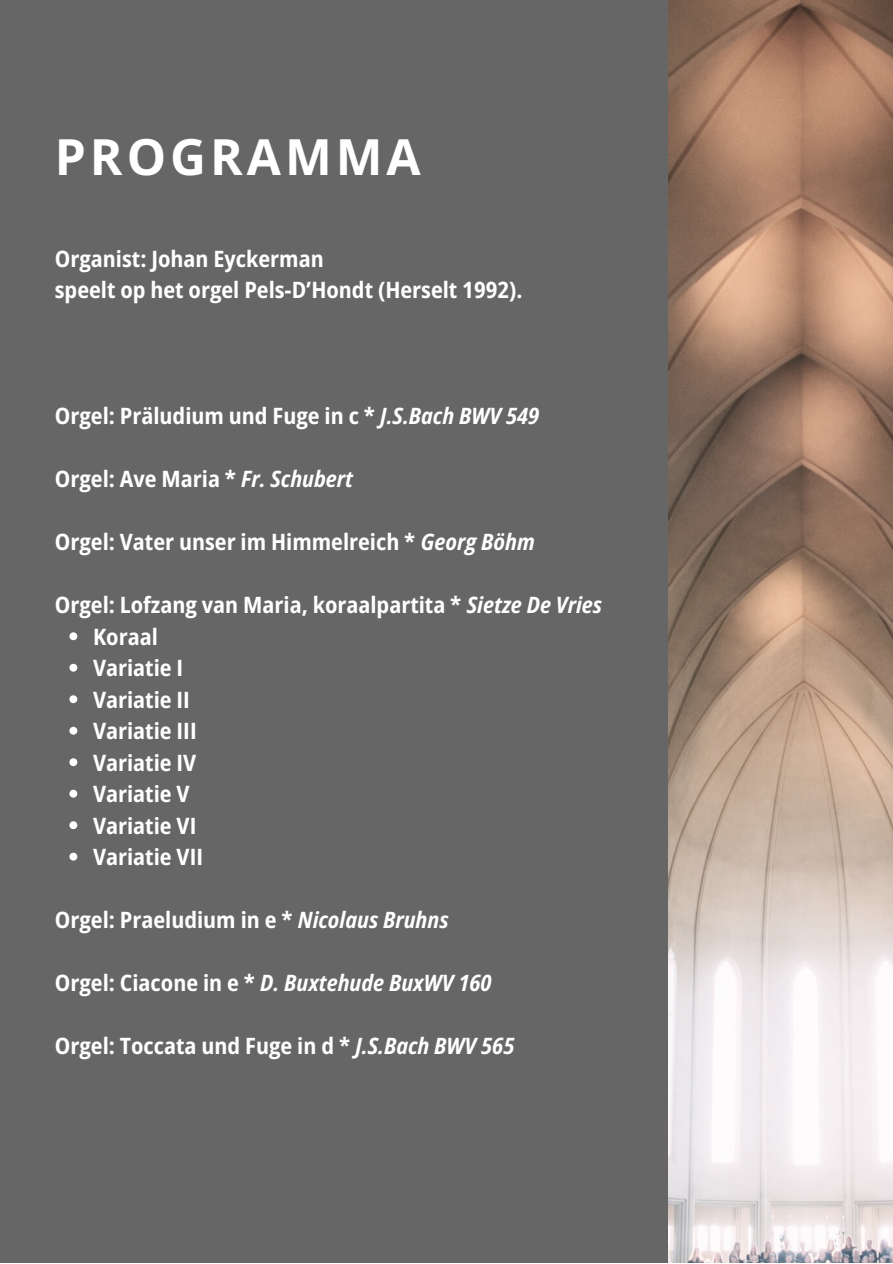
<style>
.page{position:relative;width:893px;height:1264px;background:#fff}
.page>*{position:absolute;margin:0;border:0;box-sizing:border-box;transform-origin:0 0}
.t1{font:700 49.65px "Open Sans";letter-spacing:.08em;color:#fff}
.t2{font:700 semi-condensed 22.5px "Open Sans";color:#fff}
.t3{font:italic 700 semi-condensed 22.5px "Open Sans";color:#fff}
.s1{font-style:italic}
.s2{font-style:normal}
</style>
<div class="page">
<div style="left:0;top:0;width:892px;height:1262px;background:#666"></div>
<img style="left:668px;top:0;width:224px;height:1262px">
<svg style="left:69px;top:632px;width:8px;height:8px"></svg>
<svg style="left:69px;top:663px;width:8px;height:8px"></svg>
<svg style="left:69px;top:695px;width:8px;height:8px"></svg>
<svg style="left:69px;top:726px;width:8px;height:8px"></svg>
<svg style="left:69px;top:758px;width:8px;height:8px"></svg>
<svg style="left:69px;top:789px;width:8px;height:8px"></svg>
<svg style="left:69px;top:821px;width:8px;height:8px"></svg>
<svg style="left:69px;top:852px;width:8px;height:8px"></svg>
<p class="t1" style="left:55px;top:122px;width:367px">PROGRAMMA</p>
<p class="t2" style="left:55px;top:243px;width:270px">Organist: Johan Eyckerman</p>
<p class="t2" style="left:55px;top:274px;width:469px">speelt op het orgel Pels-D’Hondt (Herselt 1992).</p>
<p class="t2" style="left:55px;top:400px;width:486px">Orgel: Präludium und Fuge in c * <span class="s1">J.S.Bach BWV 549</span></p>
<p class="t2" style="left:55px;top:463px;width:300px">Orgel: Ave Maria * <span class="s1">Fr. Schubert</span></p>
<p class="t2" style="left:55px;top:526px;width:481px">Orgel: Vater unser im Himmelreich * <span class="s1">Georg Böhm</span></p>
<p class="t2" style="left:55px;top:589px;width:549px">Orgel: Lofzang van Maria, koraalpartita * <span class="s1">Sietze De Vries</span></p>
<p class="t2" style="left:93px;top:620px;width:66px">Koraal</p>
<p class="t2" style="left:93px;top:652px;width:92px">Variatie I</p>
<p class="t2" style="left:93px;top:683px;width:98px">Variatie II</p>
<p class="t2" style="left:93px;top:715px;width:105px">Variatie III</p>
<p class="t2" style="left:93px;top:746px;width:105px">Variatie IV</p>
<p class="t2" style="left:93px;top:778px;width:98px">Variatie V</p>
<p class="t2" style="left:93px;top:809px;width:105px">Variatie VI</p>
<p class="t2" style="left:93px;top:841px;width:111px">Variatie VII</p>
<p class="t2" style="left:55px;top:904px;width:395px">Orgel: Praeludium in e * <span class="s1">Nicolaus Bruhns</span></p>
<p class="t3" style="left:55px;top:967px;width:438px"><span class="s2">Orgel: Ciacone in e *</span> D. Buxtehude BuxWV 160</p>
<p class="t2" style="left:55px;top:1029px;width:461px">Orgel: Toccata und Fuge in d * <span class="s1">J.S.Bach BWV 565</span></p>
</div>
